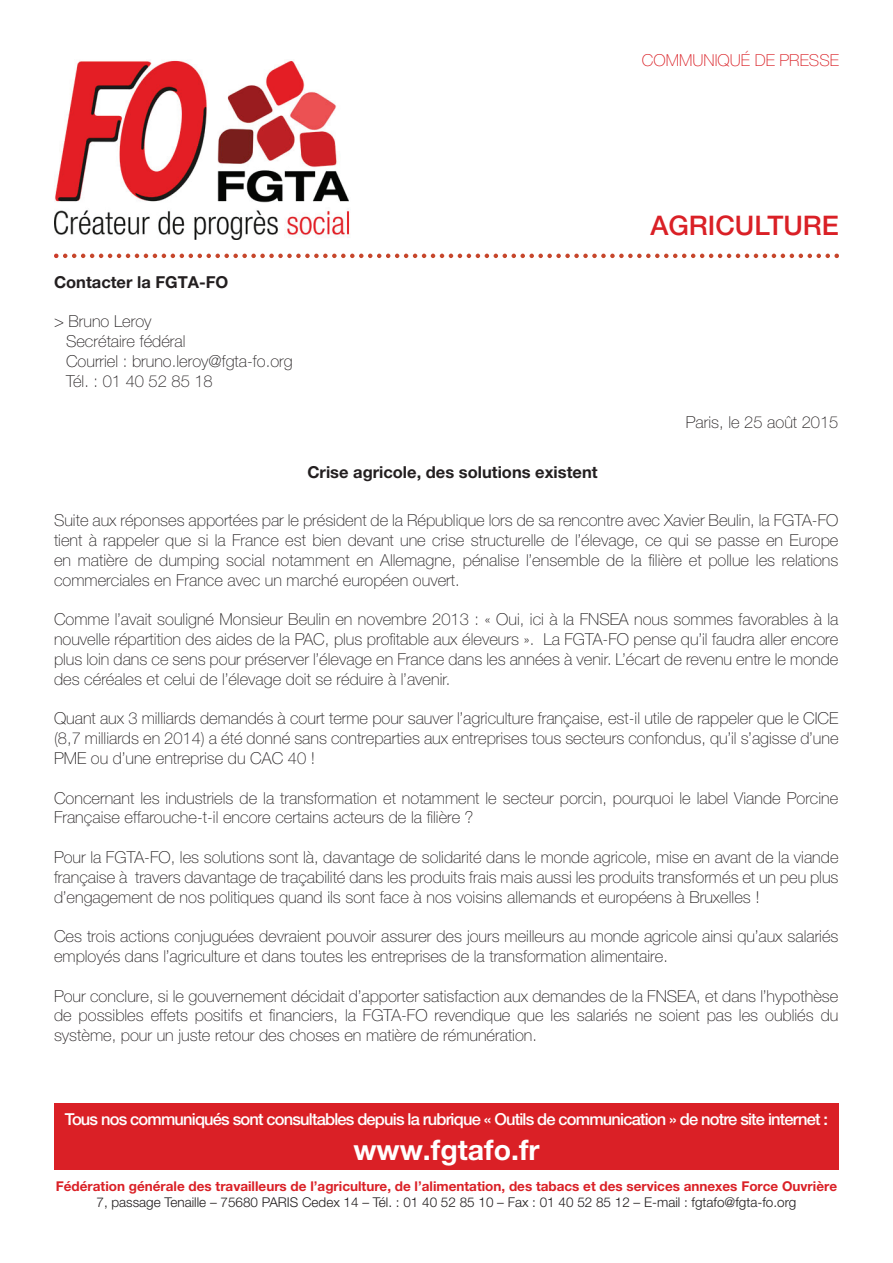
<style>
.page{position:relative;width:893px;height:1263px;background:#fff}
.page>*{position:absolute;margin:0;border:0;box-sizing:border-box;transform-origin:0 0}
.t1{font:700 28.5px "Helvetica Neue LT Pro";color:#fff}
.t2{font:500 27px "Helvetica Neue LT Pro";color:#da2026}
.t3{font:100 16.5px/19.8px "Helvetica Neue LT Pro";color:#231f20;text-align:justify}
.t4{font:500 16.5px "Helvetica Neue LT Pro";letter-spacing:-.05em;color:#fff}
.t5{font:700 16.5px "Helvetica Neue LT Pro";color:#231f20}
.t6{font:100 16.5px "Helvetica Neue LT Pro";color:#da2026}
.t7{font:700 13.5px "Helvetica Neue LT Pro";color:#da2026}
.t8{font:300 13.5px "Helvetica Neue LT Pro";color:#231f20}
</style>
<div class="page">
<div style="left:54px;top:1103px;width:785px;height:66px;background:#da2026"></div>
<img style="left:54px;top:254px;width:785px;height:4px">
<img style="left:54px;top:60px;width:296px;height:180px">
<p class="t6" style="left:642px;top:50px;width:199px">COMMUNIQUÉ DE PRESSE</p>
<p class="t5" style="left:54px;top:272px;width:176px">Contacter la FGTA-FO</p>
<p class="t3" style="left:66px;top:311px;width:228px;text-align:left;text-indent:-12px">&gt; Bruno Leroy<br>Secrétaire fédéral<br>Courriel : bruno.leroy@fgta-fo.org<br>Tél. : 01 40 52 85 18</p>
<p class="t5" style="left:307px;top:461px;width:292px">Crise agricole, des solutions existent</p>
<h2 class="t2" style="left:650px;top:209px;width:190px">AGRICULTURE</h2>
<p class="t3" style="left:686px;top:412px;width:154px">Paris, le 25 août 2015</p>
<p class="t3" style="left:54px;top:510px;width:786px">Suite aux réponses apportées par le président de la République lors de sa rencontre avec Xavier Beulin, la FGTA-FO tient à rappeler que si la France est bien devant une crise structurelle de l’élevage, ce qui se passe en Europe en matière de dumping social notamment en Allemagne, pénalise l’ensemble de la filière et pollue les relations commerciales en France avec un marché européen ouvert.</p>
<p class="t3" style="left:54px;top:609px;width:786px">Comme l’avait souligné Monsieur Beulin en novembre 2013 : « Oui, ici à la FNSEA nous sommes favorables à la nouvelle répartition des aides de la PAC, plus profitable aux éleveurs ». La FGTA-FO pense qu’il faudra aller encore plus loin dans ce sens pour préserver l’élevage en France dans les années à venir. L’écart de revenu entre le monde des céréales et celui de l’élevage doit se réduire à l’avenir.</p>
<p class="t3" style="left:54px;top:708px;width:786px">Quant aux 3 milliards demandés à court terme pour sauver l’agriculture française, est-il utile de rappeler que le CICE (8,7 milliards en 2014) a été donné sans contreparties aux entreprises tous secteurs confondus, qu’il s’agisse d’une PME ou d’une entreprise du CAC 40 !</p>
<p class="t3" style="left:54px;top:788px;width:786px">Concernant les industriels de la transformation et notamment le secteur porcin, pourquoi le label Viande Porcine<br>Française effarouche-t-il encore certains acteurs de la filière ?</p>
<p class="t3" style="left:54px;top:847px;width:786px">Pour la FGTA-FO, les solutions sont là, davantage de solidarité dans le monde agricole, mise en avant de la viande française à travers davantage de traçabilité dans les produits frais mais aussi les produits transformés et un peu plus d’engagement de nos politiques quand ils sont face à nos voisins allemands et européens à Bruxelles !</p>
<p class="t3" style="left:54px;top:926px;width:786px">Ces trois actions conjuguées devraient pouvoir assurer des jours meilleurs au monde agricole ainsi qu’aux salariés employés dans l’agriculture et dans toutes les entreprises de la transformation alimentaire.</p>
<p class="t3" style="left:54px;top:986px;width:786px">Pour conclure, si le gouvernement décidait d’apporter satisfaction aux demandes de la FNSEA, et dans l’hypothèse de possibles effets positifs et financiers, la FGTA-FO revendique que les salariés ne soient pas les oubliés du système, pour un juste retour des choses en matière de rémunération.</p>
<p class="t4" style="left:65px;top:1110px;width:765px">Tous nos communiqués sont consultables depuis la rubrique « Outils de communication » de notre site internet :</p>
<h1 class="t1" style="left:353px;top:1132px;width:188px">www.fgtafo.fr</h1>
<p class="t7" style="left:56px;top:1178px;width:783px">Fédération générale des travailleurs de l’agriculture, de l’alimentation, des tabacs et des services annexes Force Ouvrière</p>
<p class="t8" style="left:97px;top:1194px;width:701px">7, passage Tenaille – 75680 PARIS Cedex 14 – Tél. : 01 40 52 85 10 – Fax : 01 40 52 85 12 – E-mail : fgtafo@fgta-fo.org</p>
</div>
